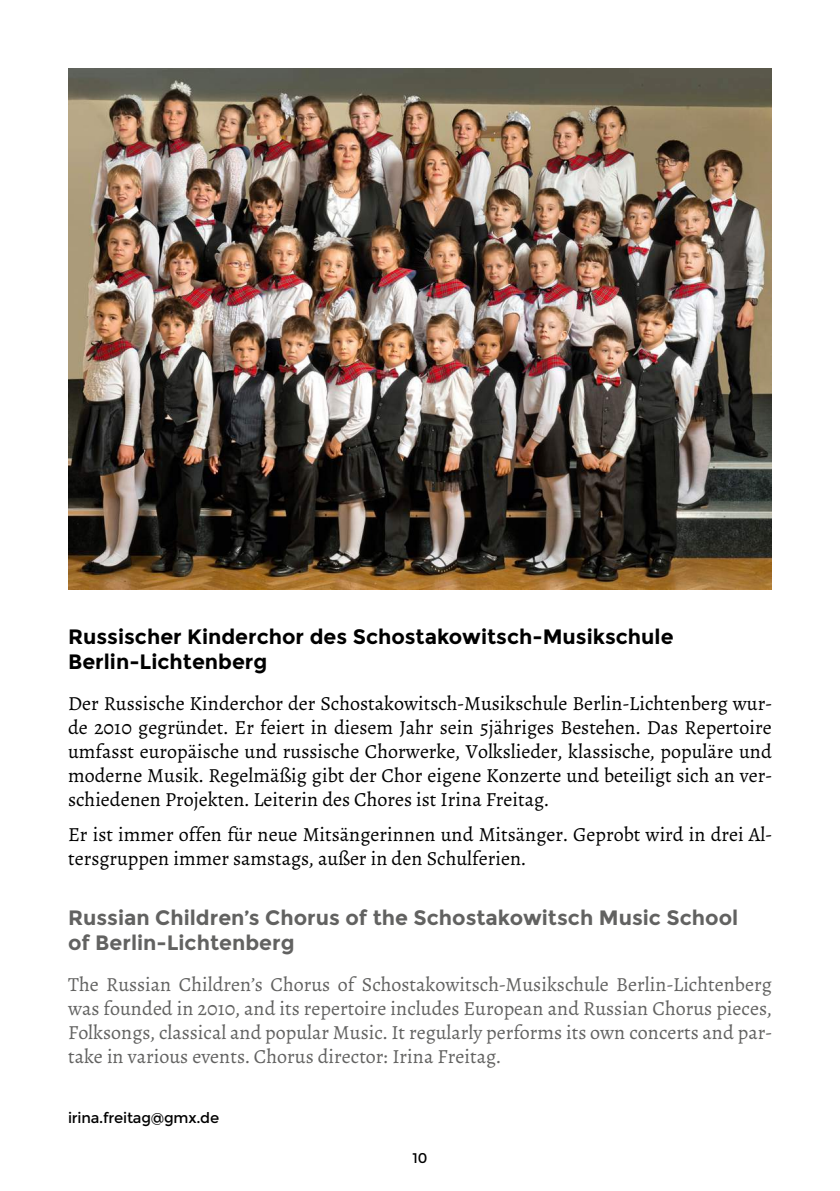
<style>
.page{position:relative;width:840px;height:1191px;background:#fff}
.page>*{position:absolute;margin:0;border:0;box-sizing:border-box;transform-origin:0 0}
.t1{font:700 20.8px/25px "Montserrat";color:#626261}
.t2{font:700 20.8px/25px "Montserrat";color:#000}
.t3{font:20px/24px "Alegreya";color:#000;text-align:justify}
.t4{font:20px/24px "Alegreya";color:#626261;text-align:justify}
.t5{font:14.8px "Montserrat";letter-spacing:-.015em;color:#000}
.t6{font:14px "Montserrat";color:#000}
</style>
<div class="page">
<img style="left:68px;top:68px;width:703px;height:521px">
<p class="t2" style="left:68px;top:624px;width:606px">Russischer Kinderchor des Schostakowitsch-M usikschule<br>Berlin-Lichtenberg</p>
<p class="t3" style="left:68px;top:691px;width:704px">Der Russische Kinderchor der Schostakowitsch-Musikschule Berlin-Lichtenberg wur&shy;de 2010 gegründet. Er feiert in diesem Jahr sein 5jähriges Bestehen. Das Repertoire umfasst europäische und russische Chorwerke, Volkslieder, klassische, populäre und moderne Musik. Regelmäßig gibt der Chor eigene Konzerte und beteiligt sich an ver&shy;schiedenen Projekten. Leiterin des Chores ist Irina Freitag.</p>
<p class="t3" style="left:68px;top:822px;width:705px">Er ist immer offen für neue Mitsängerinnen und Mitsänger. Geprobt wird in drei Al&shy;tersgruppen immer samstags, außer in den Schulferien.</p>
<p class="t1" style="left:68px;top:905px;width:671px">Russian Children’s Chorus of the Schostakowitsch M usic School of Berlin-Lichtenberg</p>
<p class="t4" style="left:68px;top:972px;width:705px">The Russian Children’s Chorus of Schostakowitsch-Musikschule Berlin-Lichtenberg was founded in 2010, and its repertoire includes European and Russian Chorus pieces, Folksongs, classical and popular Music. It regularly performs its own concerts and par&shy;take in various events. Chorus director: Irina Freitag.</p>
<p class="t5" style="left:68px;top:1109px;width:152px">irina.freitag@gmx.de</p>
<p class="t6" style="left:412px;top:1149px;width:16px">10</p>
</div>
